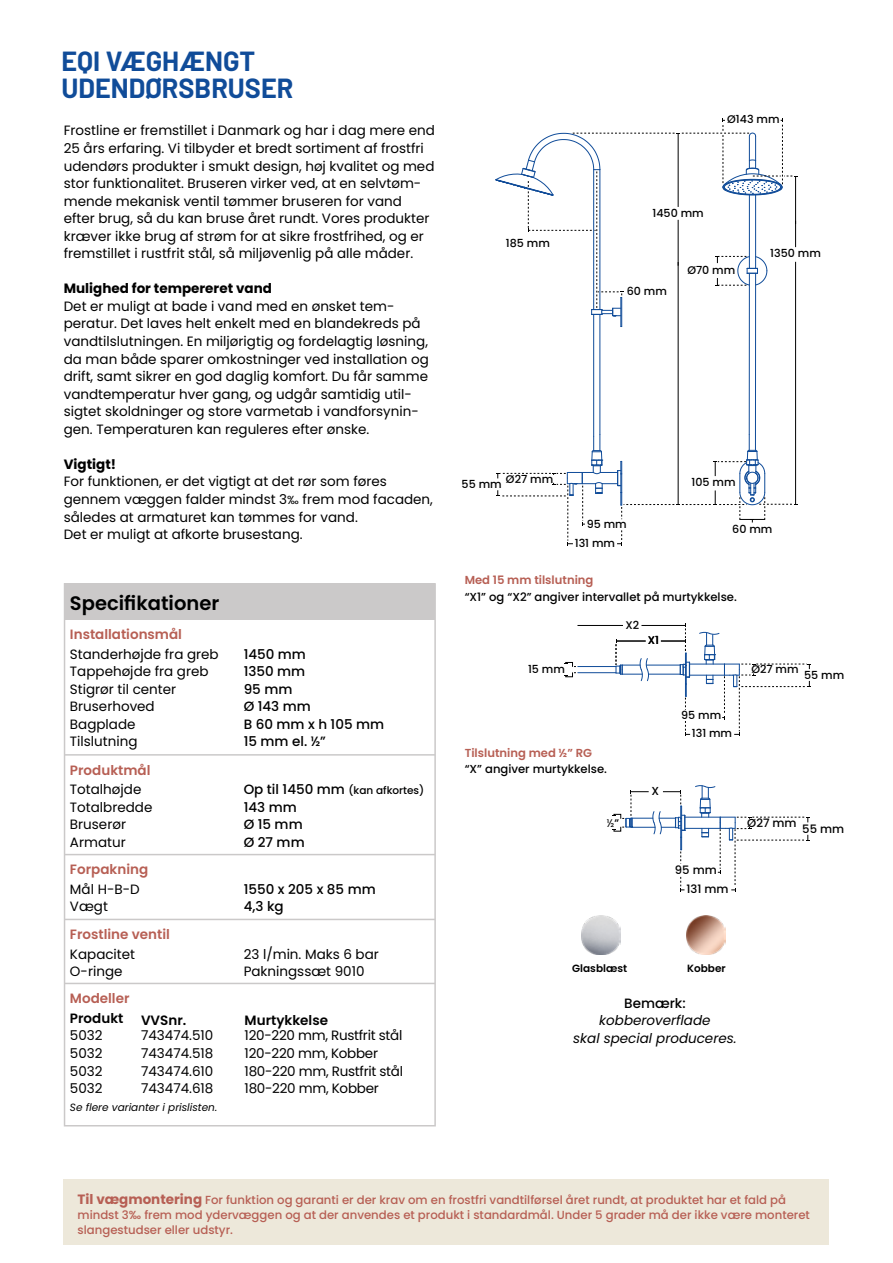
<style>
.page{position:relative;width:893px;height:1263px;background:#fff}
.page>*{position:absolute;margin:0;border:0;box-sizing:border-box;transform-origin:0 0}
.t1{font:700 27px/27px "Barlow";color:#104c99}
.t2{font:600 19.5px "Poppins";color:#000101}
.t3{font:13.5px/17.5px "Poppins";color:#000}
.t4{font:13.5px/17.5px "Poppins";color:#000101}
.t5{font:13.5px/17.5px "Poppins";letter-spacing:-.02em;color:#000101}
.t6{font:500 13.5px/17.5px "Poppins";color:#000}
.t7{font:600 13.5px "Poppins";color:#b75f54}
.t8{font:italic 13.5px/17.5px "Poppins";color:#000101;text-align:center}
.t9{font:700 13.5px "Poppins";color:#000}
.t10{font:600 13.5px "Poppins";color:#000101}
.t11{font:500 13.5px/17.5px "Poppins";color:#000101}
.t12{font:500 11.7px/15px "Poppins";color:#b75f54}
.t13{font:500 11.55px/19.2px "Poppins";color:#000}
.t14{font:600 11.55px "Poppins";color:#b75f54}
.t15{font:500 11.1px/18.8px "Poppins";color:#000}
.t16{font:11.1px "Poppins";color:#000}
.t17{font:italic 10.5px "Poppins";color:#000101}
.t18{font:500 10.5px "Poppins";color:#000101}
.t19{font:600 10.5px "Poppins";color:#000101}
.s1{font-size:11.7px}
.s2{font-size:13.5px}
.s3{font-weight:500}
.s4{font-weight:700;font-size:13.5px}
</style>
<div class="page">
<div style="left:64px;top:583px;width:372px;height:543px;border:2px solid #cbc9c9"></div>
<div style="left:65px;top:583px;width:370px;height:37px;background:#cbc9c9"></div>
<hr style="left:755px;top:273px;width:1px;height:163px;background:#104c99">
<hr style="left:749px;top:273px;width:1px;height:161px;background:#104c99">
<hr style="left:678px;top:262px;width:1px;height:242px;background:#000">
<hr style="left:795px;top:262px;width:1px;height:242px;background:#000">
<hr style="left:593px;top:315px;width:1px;height:121px;background:#104c99">
<hr style="left:600px;top:315px;width:1px;height:120px;background:#104c99">
<svg style="left:495px;top:119px;width:302px;height:208px"></svg>
<svg style="left:496px;top:434px;width:301px;height:111px"></svg>
<hr style="left:685px;top:817px;width:35px;height:1px;background:#104c99">
<hr style="left:685px;top:828px;width:35px;height:1px;background:#104c99">
<svg style="left:680px;top:877px;width:4px;height:15px"></svg>
<svg style="left:695px;top:785px;width:115px;height:107px"></svg>
<svg style="left:612px;top:790px;width:74px;height:72px"></svg>
<hr style="left:578px;top:666px;width:38px;height:1px;background:#104c99">
<hr style="left:578px;top:672px;width:38px;height:1px;background:#104c99">
<hr style="left:690px;top:664px;width:34px;height:1px;background:#104c99">
<hr style="left:690px;top:675px;width:34px;height:1px;background:#104c99">
<hr style="left:648px;top:674px;width:32px;height:1px;background:#104c99">
<hr style="left:646px;top:665px;width:34px;height:1px;background:#104c99">
<svg style="left:685px;top:721px;width:5px;height:15px"></svg>
<hr style="left:641px;top:625px;width:44px;height:1px;background:#000">
<hr style="left:577px;top:625px;width:46px;height:1px;background:#000">
<svg style="left:661px;top:624px;width:29px;height:86px"></svg>
<svg style="left:616px;top:639px;width:33px;height:42px"></svg>
<svg style="left:564px;top:662px;width:12px;height:15px"></svg>
<svg style="left:699px;top:632px;width:112px;height:104px"></svg>
<hr style="left:64px;top:919px;width:371px;height:1px;background:#cbc9c9">
<hr style="left:65px;top:983px;width:370px;height:1px;background:#cbc9c9">
<hr style="left:65px;top:754px;width:370px;height:2px;background:#cbc9c9">
<hr style="left:65px;top:854px;width:370px;height:1px;background:#cbc9c9">
<img style="left:687px;top:916px;width:39px;height:39px">
<img style="left:581px;top:916px;width:39px;height:39px">
<div style="left:64px;top:1179px;width:765px;height:65px;background:#ede8da"></div>
<h1 class="t1" style="left:61px;top:45px;width:233px">EQI VÆGHÆNGT<br>UDENDØRSBRUSER</h1>
<p class="t3" style="left:64px;top:122px;width:373px">Frostline er fremstillet i Danmark og har i dag mere end 25 års erfaring. Vi tilbyder et bredt sortiment af frostfri udendørs produkter i smukt design, høj kvalitet og med stor funktionalitet. Bruseren virker ved, at en selvtøm&shy;mende mekanisk ventil tømmer bruseren for vand efter brug, så du kan bruse året rundt. Vores produkter kræver ikke brug af strøm for at sikre frostfrihed, og er fremstillet i rustfrit stål, så miljøvenlig på alle måder.</p>
<p class="t9" style="left:64px;top:281px;width:210px">Mulighed for tempereret vand</p>
<p class="t3" style="left:64px;top:297px;width:367px">Det er muligt at bade i vand med en ønsket tem&shy;peratur. Det laves helt enkelt med en blandekreds på vandtilslutningen. En miljørigtig og fordelagtig løsning, da man både sparer omkostninger ved installation og drift, samt sikrer en god daglig komfort. Du får samme vandtemperatur hver gang, og udgår samtidig util&shy;sigtet skoldninger og store varmetab i vandforsynin&shy;gen. Temperaturen kan reguleres efter ønske.</p>
<p class="t9" style="left:64px;top:456px;width:54px">Vigtigt!</p>
<p class="t3" style="left:64px;top:473px;width:371px">For funktionen, er det vigtigt at det rør som føres gennem væggen falder mindst 3<span class="s1">‰</span> frem mod facaden, således at armaturet kan tømmes for vand.<br>Det er muligt at afkorte brusestang.</p>
<h2 class="t2" style="left:70px;top:592px;width:151px">Specifikationer</h2>
<p class="t7" style="left:70px;top:626px;width:114px">Installationsmål</p>
<p class="t4" style="left:70px;top:645px;width:150px">Standerhøjde fra greb<br>Tappehøjde fra greb<br>Stigrør til center<br>Bruserhoved<br>Bagplade<br>Tilslutning</p>
<p class="t7" style="left:70px;top:762px;width:82px">Produktmål</p>
<p class="t4" style="left:70px;top:781px;width:84px">Totalhøjde<br>Totalbredde<br>Bruserør<br>Armatur</p>
<p class="t7" style="left:70px;top:862px;width:80px">Forpakning</p>
<p class="t6" style="left:244px;top:645px;width:142px">1450 mm<br>1350 mm<br>95 mm<br>Ø 143 mm<br>B 60 mm x h 105 mm<br>15 mm el. ½”</p>
<p class="t18" style="left:244px;top:784px;width:182px"><span class="s2">Op til 1450 mm</span> (kan afkortes)</p>
<p class="t11" style="left:244px;top:798px;width:63px">143 mm<br>Ø 15 mm<br>Ø 27 mm</p>
<p class="t4" style="left:70px;top:880px;width:71px">Mål H-B-D<br>Vægt</p>
<p class="t6" style="left:244px;top:880px;width:134px">1550 x 205 x 85 mm<br>4,3 kg</p>
<p class="t7" style="left:70px;top:927px;width:101px">Frostline ventil</p>
<p class="t4" style="left:70px;top:945px;width:67px">Kapacitet<br>O-ringe</p>
<p class="t4" style="left:244px;top:945px;width:137px">23 l/min. Maks 6 bar<br>Pakningssæt 9010</p>
<p class="t7" style="left:70px;top:991px;width:61px">Modeller</p>
<p class="t10" style="left:70px;top:1010px;width:55px">Produkt</p>
<p class="t10" style="left:141px;top:1012px;width:47px">VVSnr.</p>
<p class="t10" style="left:245px;top:1012px;width:85px">Murtykkelse</p>
<p class="t4" style="left:70px;top:1027px;width:34px;text-align:justify">5032<br>5032<br>5032<br>5032</p>
<p class="t4" style="left:141px;top:1027px;width:74px;text-align:justify">743474.510<br>743474.518<br>743474.610<br>743474.618</p>
<p class="t5" style="left:245px;top:1027px;width:160px">120-220 mm, Rustfrit stål<br>120-220 mm, Kobber<br>180-220 mm, Rustfrit stål<br>180-220 mm, Kobber</p>
<p class="t17" style="left:70px;top:1101px;width:149px">Se flere varianter i prislisten.</p>
<p class="t15" style="left:506px;top:234px;width:45px">185 mm</p>
<p class="t15" style="left:727px;top:110px;width:54px">Ø143 mm</p>
<p class="t15" style="left:652px;top:204px;width:53px">1450 mm</p>
<p class="t15" style="left:770px;top:244px;width:52px">1350 mm</p>
<p class="t15" style="left:627px;top:282px;width:42px">60 mm</p>
<p class="t15" style="left:687px;top:261px;width:49px">Ø70 mm</p>
<p class="t15" style="left:506px;top:469px;width:49px">Ø27 mm</p>
<p class="t15" style="left:462px;top:475px;width:42px">55 mm</p>
<p class="t15" style="left:575px;top:515px;width:53px;text-indent:12px">95 mm<br>131 mm</p>
<p class="t15" style="left:692px;top:473px;width:46px">105 mm</p>
<p class="t15" style="left:732px;top:519px;width:42px">60 mm</p>
<p class="t14" style="left:465px;top:573px;width:130px">Med 15 mm tilslutning</p>
<p class="t13" style="left:465px;top:588px;width:274px">“X1” og “X2” angiver intervallet på murtykkelse.</p>
<p class="t15" style="left:528px;top:659px;width:38px">15 mm</p>
<p class="t15" style="left:625px;top:616px;width:15px">X2</p>
<p class="t15" style="left:648px;top:631px;width:13px">X1</p>
<p class="t14" style="left:465px;top:746px;width:129px">Tilslutning med ½” RG</p>
<p class="t13" style="left:465px;top:759px;width:144px">“X” angiver murtykkelse.</p>
<p class="t16" style="left:607px;top:816px;width:14px">½<span class="s3">”</span></p>
<p class="t13" style="left:652px;top:782px;width:9px">X</p>
<p class="t15" style="left:692px;top:706px;width:42px;line-height:18.1px;text-indent:-11px">95 mm<br>131 mm</p>
<p class="t15" style="left:751px;top:660px;width:49px">Ø27 mm</p>
<p class="t15" style="left:804px;top:666px;width:42px">55 mm</p>
<p class="t13" style="left:687px;top:860px;width:44px;text-indent:-12px">95 mm<br>131 mm</p>
<p class="t13" style="left:747px;top:813px;width:51px">Ø27 mm</p>
<p class="t13" style="left:802px;top:820px;width:43px">55 mm</p>
<p class="t19" style="left:572px;top:962px;width:56px">Glasblæst</p>
<p class="t19" style="left:687px;top:962px;width:40px">Kobber</p>
<p class="t11" style="left:624px;top:994px;width:63px">Bemærk:</p>
<p class="t8" style="left:573px;top:1012px;width:165px">kobberoverflade<br>skal special produceres.</p>
<p class="t12" style="left:78px;top:1192px;width:734px"><span class="s4">Til vægmontering</span> For funktion og garanti er der krav om en frostfri vandtilførsel året rundt, at produktet har et fald på mindst 3‰ frem mod ydervæggen og at der anvendes et produkt i standardmål. Under 5 grader må der ikke være monteret slangestudser eller udstyr.</p>
</div>
